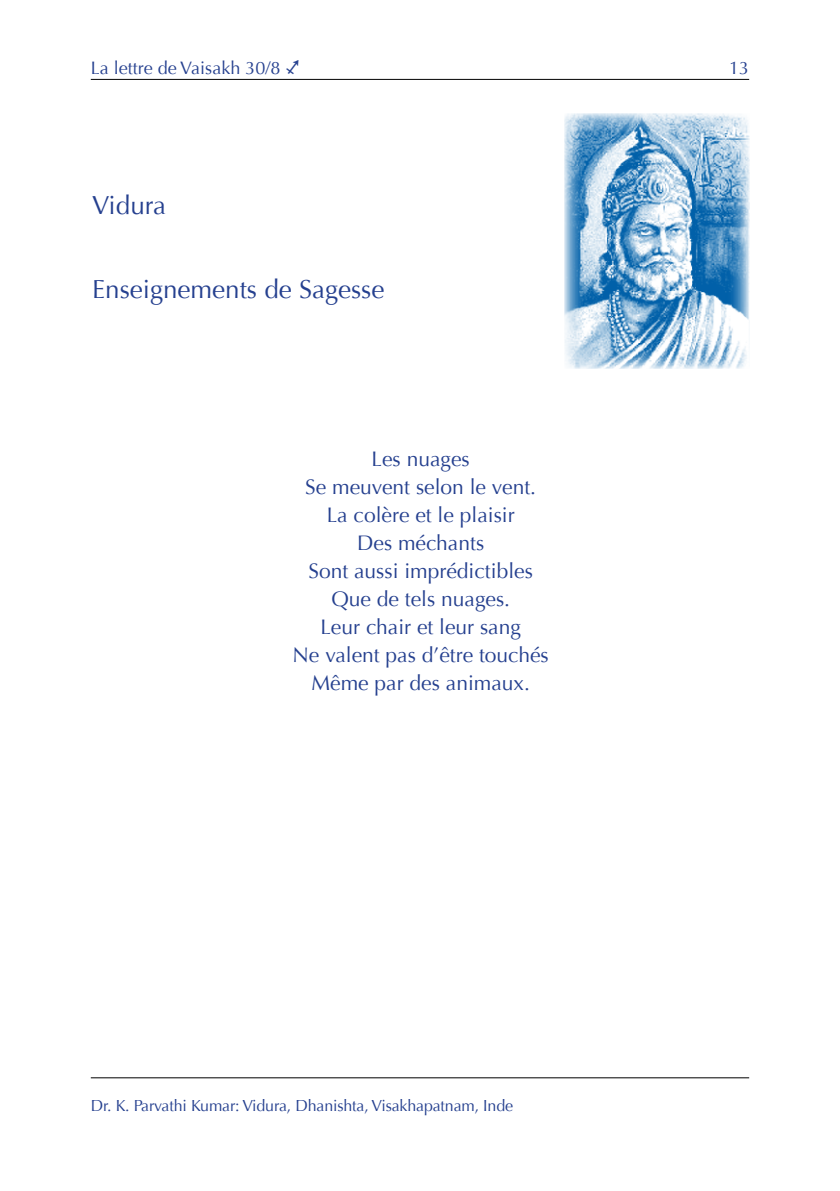
<style>
.page{position:relative;width:840px;height:1191px;background:#fff}
.page>*{position:absolute;margin:0;border:0;box-sizing:border-box;transform-origin:0 0}
.t1{font:26px "Optima";color:#25408f}
.t2{font:21px/28px "Optima";color:#25408f;text-align:center}
.t3{font:18px "Optima";color:#25408f}
.t4{font:16px "Optima";letter-spacing:-.01em;color:#25408f}
.s1{font-family:"Glyphs"}
</style>
<div class="page">
<hr style="left:91px;top:79px;width:657px;height:1px;background:#000">
<img style="left:564px;top:113px;width:184px;height:256px">
<hr style="left:91px;top:1077px;width:657px;height:1px;background:#000">
<p class="t3" style="left:91px;top:57px;width:210px">La lettre de Vaisakh 30/8 <span class="s1">9</span></p>
<p class="t3" style="left:728px;top:57px;width:22px">13</p>
<p class="t1" style="left:92px;top:190px;width:75px">Vidura</p>
<p class="t1" style="left:92px;top:274px;width:293px">Enseignements de Sagesse</p>
<p class="t2" style="left:292px;top:445px;width:257px">Les nuages<br>Se meuvent selon le vent.<br>La colère et le plaisir<br>Des méchants<br>Sont aussi imprédictibles<br>Que de tels nuages.<br>Leur chair et leur sang<br>Ne valent pas d’être touchés<br>Même par des animaux.</p>
<p class="t4" style="left:91px;top:1096px;width:423px">Dr. K. Parvathi Kumar: Vidura, Dhanishta, Visakhapatnam, Inde</p>
</div>
